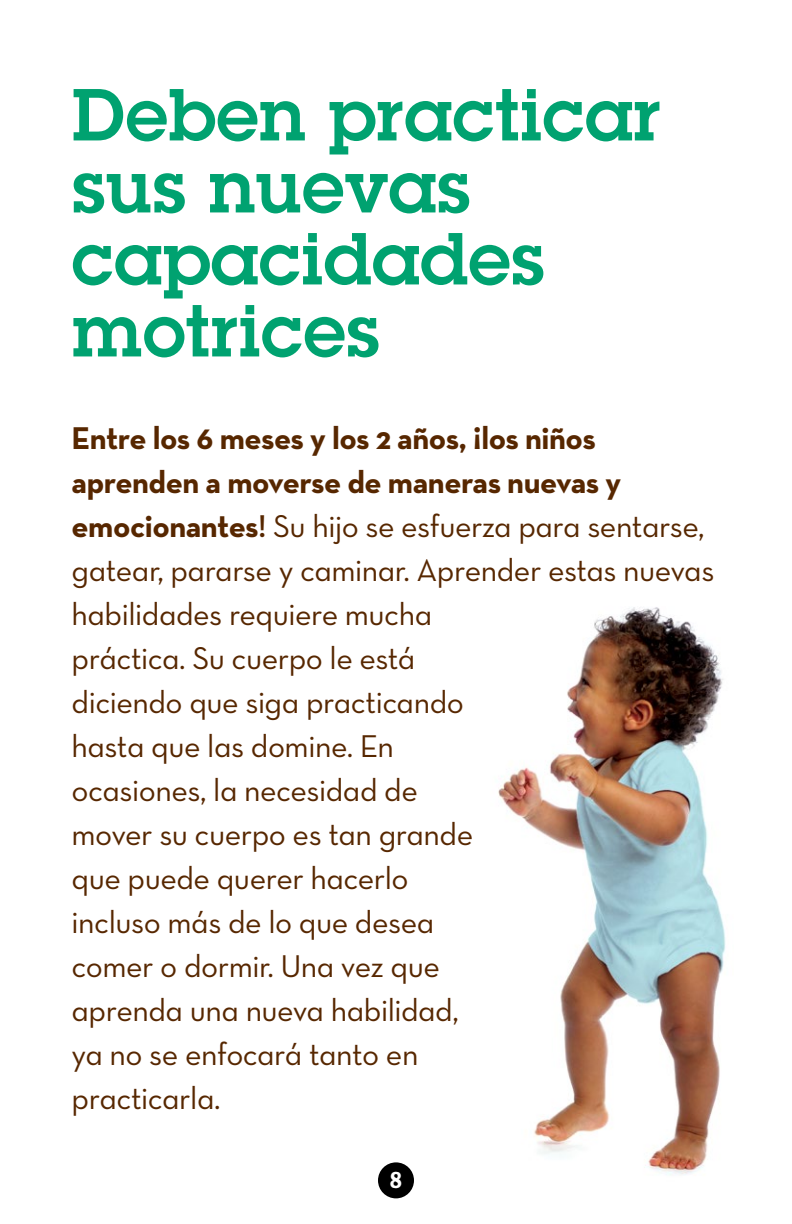
<style>
.page{position:relative;width:792px;height:1224px;background:#fff}
.page>*{position:absolute;margin:0;border:0;box-sizing:border-box;transform-origin:0 0}
.t1{font:600 72px/72px "Lubalin Graph";letter-spacing:.01em;color:#00a270}
.t2{font:32px/44px "Neutra Text PS Book Alt";letter-spacing:-.015em;color:#572700}
.t3{font:700 32px/44px "Neutra Text";letter-spacing:-.015em;color:#572700}
.t4{font:600 condensed 24px "Franklin Gothic";color:#fff}
.s1{font-family:"Neutra Text";font-weight:700}
.s2{font-family:"Neutra Text";font-weight:600}
</style>
<div class="page">
<img style="left:498px;top:607px;width:228px;height:568px">
<div style="left:378px;top:1162px;width:36px;height:36px;background:#000;border-radius:50%"></div>
<h1 class="t1" style="left:72px;top:78px;width:590px">Deben practicar sus nuevas capacidades motrices</h1>
<p class="t3" style="left:72px;top:416px;width:551px">Entre los 6 meses y los 2 años, ¡los niños aprenden a moverse de maneras nuevas y</p>
<p class="t2" style="left:72px;top:504px;width:644px"><span class="s1">emocionantes</span><span class="s2">!</span> Su hijo se esfuerza para sentarse, gatear, pararse y caminar. Aprender estas nuevas habilidades requiere mucha<br>práctica. Su cuerpo le está<br>diciendo que siga practicando<br>hasta que las domine. En<br>ocasiones, la necesidad de<br>mover su cuerpo es tan grande<br>que puede querer hacerlo<br>incluso más de lo que desea<br>comer o dormir. Una vez que<br>aprenda una nueva habilidad,<br>ya no se enfocará tanto en<br>practicarla.</p>
<p class="t4" style="left:390px;top:1166px;width:14px">8</p>
</div>
